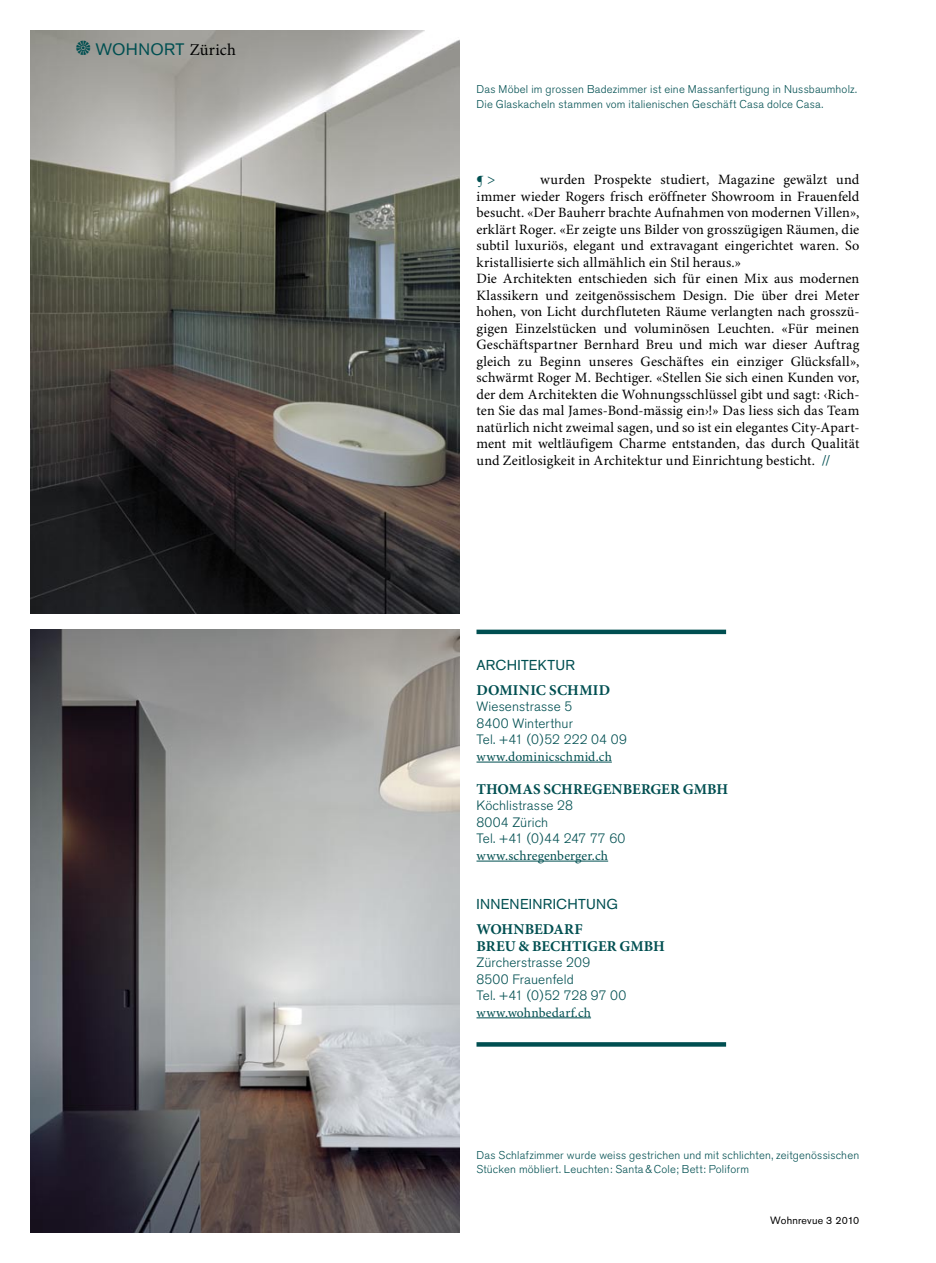
<style>
.page{position:relative;width:936px;height:1263px;background:#fff}
.page>*{position:absolute;margin:0;border:0;box-sizing:border-box;transform-origin:0 0}
.t1{font:16.5px "Akzidenz Grotesk BE";letter-spacing:.02em;color:#004f51}
.t2{font:700 15px/16.5px "Minion Pro";letter-spacing:.005em;color:#004f51}
.t3{font:15px "Minion Pro";color:#004f51}
.t4{font:14.25px/16.5px "Minion Pro";letter-spacing:.005em;color:#000}
.t5{font:14.25px "Akzidenz Grotesk BE";letter-spacing:.025em;color:#004f51}
.t6{font:300 13.5px/16.5px "Akzidenz Grotesk BE";letter-spacing:.01em;color:#004f51}
.t7{font:13.5px "Minion Pro";letter-spacing:.01em;color:#004f51}
.t8{font:300 11.25px/14.2px "Akzidenz Grotesk BE";letter-spacing:.015em;color:#004f51}
.t9{font:10.5px "Akzidenz Grotesk BE";letter-spacing:.02em;color:#000}
.s1{font-family:"Minion Pro";color:#000}
.s2{font-size:15px;color:#004f51}
</style>
<div class="page">
<img style="left:30px;top:30px;width:429px;height:583px">
<img style="left:30px;top:630px;width:429px;height:603px">
<hr style="left:476px;top:762px;width:136px;height:1px;background:#004f51">
<hr style="left:476px;top:861px;width:132px;height:1px;background:#004f51">
<hr style="left:476px;top:1017px;width:115px;height:1px;background:#004f51">
<hr style="left:476px;top:630px;width:250px;height:4px;background:#004f51">
<div style="left:476px;top:1042px;width:250px;height:5px;background:#004f51"></div>
<p class="t1" style="left:77px;top:39px;width:161px">• WOHNORT <span class="s1">Zürich</span></p>
<p class="t8" style="left:476px;top:83px;width:382px">Das Möbel im grossen Badezimmer ist eine Massanfertigung in N ussbaumholz.<br>Die Glaskacheln stammen vom italienischen Geschäft Casa dolce Casa.</p>
<p class="t4" style="left:476px;top:172px;width:384px;text-indent:64px">wurden Prospekte studiert, Magazine gewälzt und immer wieder Rogers frisch eröffneter Showroom in Frauenfeld besucht. «Der Bauherr brachte Aufnahmen von modernen Villen», erklärt Roger. «Er zeigte uns Bilder von grosszügigen Räumen, die subtil luxuriös, elegant und extravagant eingerichtet waren. So kristallisierte sich allmählich ein Stil heraus.»<br>Die Architekten entschieden sich für einen Mix aus modernen Klassikern und zeitgenössischem Design. Die über drei Meter hohen, von Licht durchfluteten Räume verlangten nach grosszü&shy;gigen Einzelstücken und voluminösen Leuchten. «Für meinen Geschäftspartner Bernhard Breu und mich war dieser Auftrag gleich zu Beginn unseres Geschäftes ein einziger Glücksfall», schwärmt Roger M. Bechtiger. «Stellen Sie sich einen Kunden vor, der dem Architekten die Wohnungsschlüssel gibt und sagt: ‹Rich&shy;ten Sie das mal James-Bond-mässig ein›!» Das liess sich das Team natürlich nicht zweimal sagen, und so ist ein elegantes City-Apart&shy;ment mit weltläufigem Charme entstanden, das durch Qualität und Zeitlosigkeit in Architektur und Einrichtung besticht. <span class="s2">//</span></p>
<p class="t3" style="left:476px;top:170px;width:20px">¶&gt;</p>
<p class="t5" style="left:476px;top:656px;width:95px">ARCH ITEKTUR</p>
<p class="t2" style="left:476px;top:682px;width:134px">DOMINIC SCHMID</p>
<p class="t6" style="left:476px;top:698px;width:152px">Wiesenstrasse 5<br>8400 Winterthur<br>Tel. +41 (0)52 222 04 09</p>
<p class="t7" style="left:476px;top:748px;width:137px">www.dominicschmid.ch</p>
<p class="t2" style="left:476px;top:781px;width:252px">THOMAS SCHREGENBERGER GMBH</p>
<p class="t6" style="left:476px;top:797px;width:150px">Köchlistrasse 28<br>8004 Zürich<br>Tel. +41 (0)44 247 77 60</p>
<p class="t7" style="left:476px;top:847px;width:133px">www.schregenberger.ch</p>
<p class="t5" style="left:476px;top:896px;width:143px">INN EN EINRICHTUNG</p>
<p class="t2" style="left:476px;top:921px;width:190px">WOHNBEDARF<br>BREU &amp; BECHTIGER GMBH</p>
<p class="t6" style="left:476px;top:954px;width:151px">Zürcherstrasse 209<br>8500 Frauenfeld<br>Tel. +41 (0)52 728 97 00</p>
<p class="t7" style="left:476px;top:1004px;width:116px">www.wohnbedarf.ch</p>
<p class="t8" style="left:476px;top:1148px;width:384px">Das Schlafzimmer wurde weiss gestrichen und mit schlichten, zeitgenössischen<br>Stücken möbliert. Leuchten: Santa&amp; Cole; Bett: Poliform</p>
<p class="t9" style="left:770px;top:1214px;width:91px">WOHNREVUE 3 2010</p>
</div>
